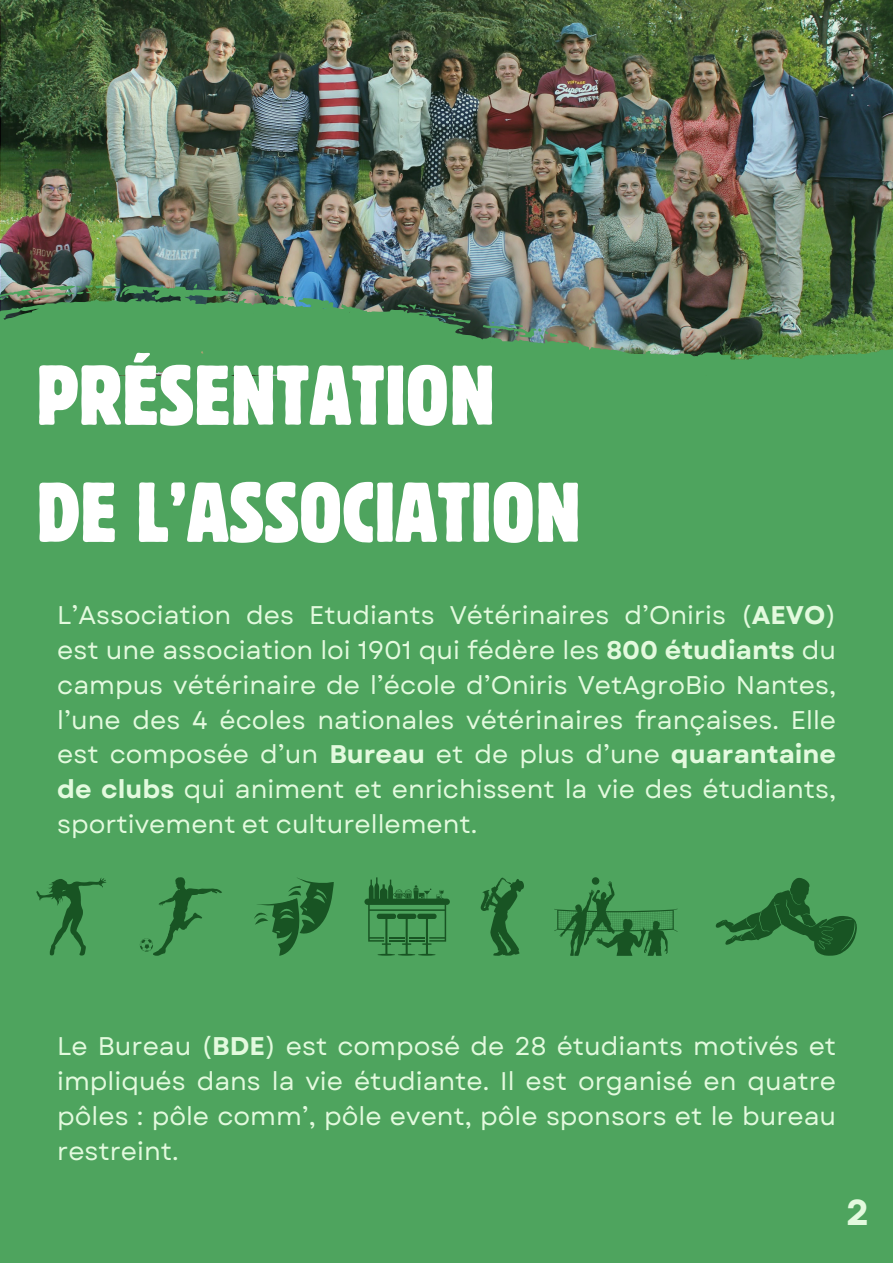
<style>
.page{position:relative;width:893px;height:1264px;background:#fff}
.page>*{position:absolute;margin:0;border:0;box-sizing:border-box;transform-origin:0 0}
.t1{font:condensed 84px/117px "Block W1 G";color:#fff}
.t2{font:700 36px "Garet";color:#e3fade}
.t3{font:25.5px/34.8px "Garet";color:#e3fade;text-align:justify}
.s1{font-weight:700}
</style>
<div class="page">
<div style="left:0;top:376px;width:892px;height:887px;background:#4ea45e"></div>
<img style="left:1px;top:0;width:891px;height:307px">
<img style="left:0;top:272px;width:508px;height:104px">
<svg style="left:229px;top:291px;width:13px;height:4px"></svg>
<svg style="left:189px;top:283px;width:8px;height:6px"></svg>
<svg style="left:165px;top:374px;width:7px;height:2px"></svg>
<svg style="left:254px;top:293px;width:44px;height:8px"></svg>
<svg style="left:397px;top:304px;width:73px;height:28px"></svg>
<img style="left:414px;top:307px;width:478px;height:69px">
<svg style="left:482px;top:321px;width:75px;height:18px"></svg>
<svg style="left:735px;top:354px;width:6px;height:3px"></svg>
<svg style="left:36px;top:878px;width:70px;height:77px"></svg>
<svg style="left:140px;top:877px;width:82px;height:78px"></svg>
<div style="left:591px;top:877px;width:8px;height:7px;background:#185423;border-radius:50%"></div>
<svg style="left:554px;top:881px;width:123px;height:74px"></svg>
<svg style="left:480px;top:877px;width:44px;height:78px"></svg>
<svg style="left:254px;top:877px;width:79px;height:78px"></svg>
<svg style="left:364px;top:877px;width:86px;height:78px"></svg>
<svg style="left:715px;top:878px;width:141px;height:77px"></svg>
<p class="t1" style="left:36px;top:335px;width:546px">PRÉSENTATION<br>DE L’ASSOCIATION</p>
<p class="t3" style="left:57px;top:597px;width:780px">L’Association des Etudiants Vétérinaires d’Oniris (<span class="s1">AEVO</span>) est une association loi 1901 qui fédère les <span class="s1">800 étudiants</span> du campus vétérinaire de l’école d’Oniris VetAgroBio Nantes, l’une des 4 écoles nationales vétérinaires françaises. Elle est composée d’un <span class="s1">Bureau</span> et de plus d’une <span class="s1">quarantaine de clubs</span> qui animent et enrichissent la vie des étudiants, sportivement et culturellement.</p>
<p class="t3" style="left:57px;top:1029px;width:780px">Le Bureau (<span class="s1">BDE</span>) est composé de 28 étudiants motivés et impliqués dans la vie étudiante. Il est organisé en quatre pôles : pôle comm’, pôle event, pôle sponsors et le bureau restreint.</p>
<h1 class="t2" style="left:846px;top:1186px;width:25px">2</h1>
</div>
